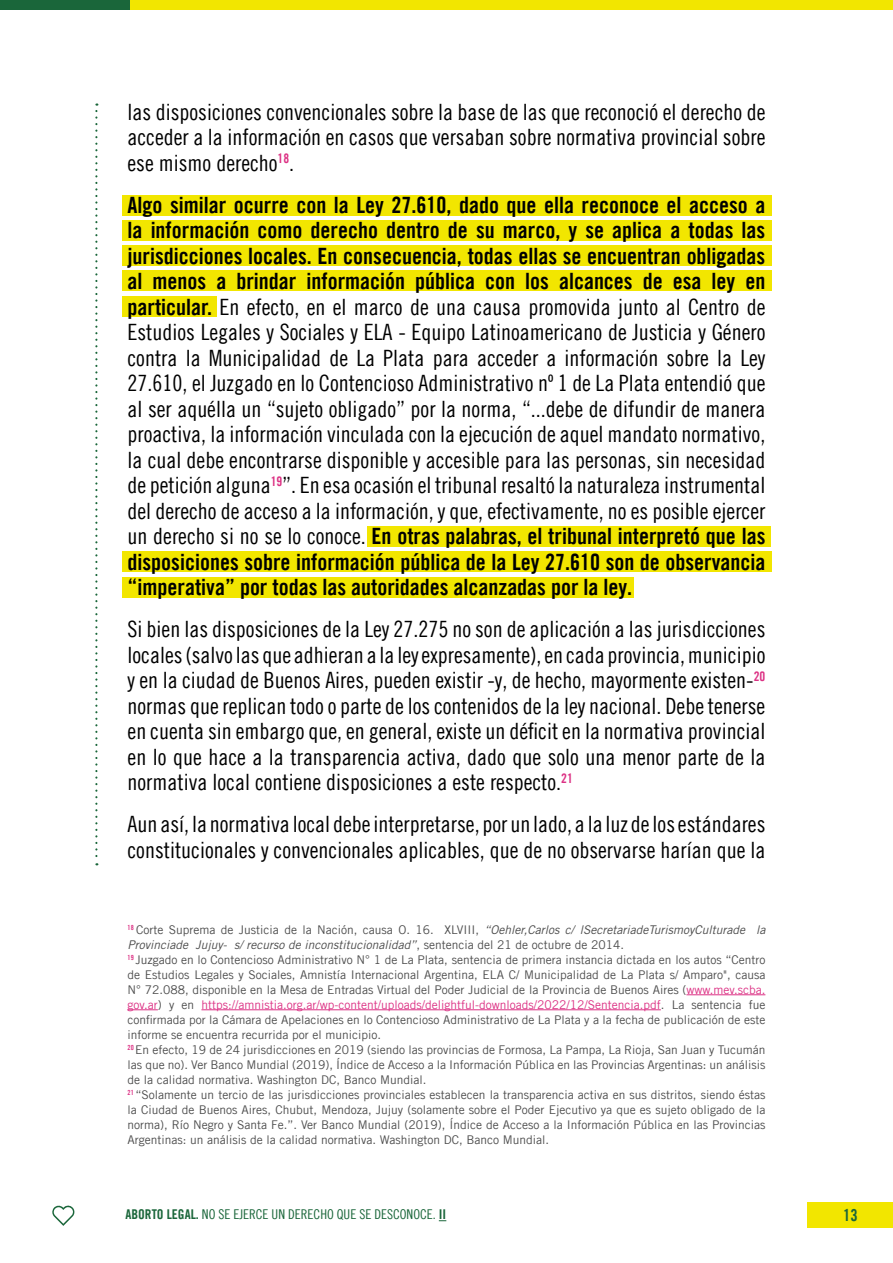
<style>
.page{position:relative;width:893px;height:1263px;background:#fff}
.page>*{position:absolute;margin:0;border:0;box-sizing:border-box;transform-origin:0 0}
.t1{font:22.5px/25.5px "Amnesty Trade Gothic Cn 18";color:#000;text-align:justify}
.t2{font:22.5px/25.5px "Amnesty Trade Gothic Bd Cn 20";color:#000;text-align:justify}
.t3{font:16.5px "Amnesty Trade Gothic Bd Cn 20";color:#1a663a}
.t4{font:13.5px "Amnesty Trade Gothic Cn 18";color:#1a663a}
.t5{font:12px/15px "Amnesty Trade Gothic";color:#4c4c4c}
.s1{font-family:"Amnesty Trade Gothic Bd Cn 20"}
.s2{font-family:"Amnesty Trade Gothic Cn 18"}
.s3{font-style:italic}
.s4{color:#dc3184}
</style>
<div class="page">
<div style="left:808px;top:1202px;width:85px;height:26px;background:#f2e600"></div>
<svg style="left:52px;top:1205px;width:23px;height:21px"></svg>
<div style="left:0;top:0;width:893px;height:10px;background:#f2e600"></div>
<div style="left:0;top:0;width:130px;height:10px;background:#1a663a"></div>
<svg style="left:95px;top:104px;width:2px;height:761px"></svg>
<hr style="left:686px;top:994px;width:79px;height:1px;background:#dc3184">
<hr style="left:128px;top:1009px;width:30px;height:1px;background:#dc3184">
<hr style="left:201px;top:1009px;width:460px;height:1px;background:#dc3184">
<div style="left:122px;top:195px;width:649px;height:20px;background:#f2e600"></div>
<div style="left:122px;top:220px;width:649px;height:20px;background:#f2e600"></div>
<div style="left:122px;top:245px;width:649px;height:21px;background:#f2e600"></div>
<div style="left:367px;top:526px;width:404px;height:21px;background:#f2e600"></div>
<div style="left:122px;top:271px;width:649px;height:20px;background:#f2e600"></div>
<div style="left:122px;top:552px;width:649px;height:20px;background:#f2e600"></div>
<div style="left:122px;top:296px;width:95px;height:20px;background:#f2e600"></div>
<div style="left:122px;top:577px;width:512px;height:20px;background:#f2e600"></div>
<p class="t1" style="left:128px;top:99px;width:639px">las disposiciones convencionales sobre la base de las que reconoció el derecho de acceder a la información en casos que versaban sobre normativa provincial sobre ese mismo derecho<sup>18</sup>.</p>
<p class="t2" style="left:128px;top:192px;width:639px">Algo similar ocurre con la Ley 27.610, dado que ella reconoce el acceso a la información como derecho dentro de su marco, y se aplica a todas las jurisdicciones locales. En consecuencia, todas ellas se encuentran obligadas al menos a brindar información pública con los alcances de esa ley en</p>
<p class="t1" style="left:128px;top:294px;width:639px"><span class="s1">particular.</span> En efecto, en el marco de una causa promovida junto al Centro de Estudios Legales y Sociales y ELA - Equipo Latinoamericano de Justicia y Género contra la Municipalidad de La Plata para acceder a información sobre la Ley 27.610, el Juzgado en lo Contencioso Administrativo nº 1 de La Plata entendió que al ser aquélla un “sujeto obligado” por la norma, “...debe de difundir de manera proactiva, la información vinculada con la ejecución de aquel mandato normativo, la cual debe encontrarse disponible y accesible para las personas, sin necesidad de petición alguna<sup>19</sup>”. En esa ocasión el tribunal resaltó la naturaleza instrumental del derecho de acceso a la información, y que, efectivamente, no es posible ejercer</p>
<p class="t2" style="left:128px;top:523px;width:639px"><span class="s2">un derecho si no se lo conoce.</span> En otras palabras, el tribunal interpretó que las disposiciones sobre información pública de la Ley 27.610 son de observancia “imperativa” por todas las autoridades alcanzadas por la ley.</p>
<p class="t1" style="left:128px;top:616px;width:639px">Si bien las disposiciones de la Ley 27.275 no son de aplicación a las jurisdicciones locales (salvo las que adhieran a la ley expresamente), en cada provincia, municipio y en la ciudad de Buenos Aires, pueden existir -y, de hecho, mayormente existen-<sup>20 </sup>normas que replican todo o parte de los contenidos de la ley nacional. Debe tenerse en cuenta sin embargo que, en general, existe un déficit en la normativa provincial en lo que hace a la transparencia activa, dado que solo una menor parte de la normativa local contiene disposiciones a este respecto.<sup>21</sup></p>
<p class="t1" style="left:128px;top:811px;width:639px">Aun así, la normativa local debe interpretarse, por un lado, a la luz de los estándares constitucionales y convencionales aplicables, que de no observarse harían que la</p>
<p class="t5" style="left:128px;top:922px;width:639px"><sup>18</sup> Corte Suprema de Justicia de la Nación, causa O. 16. XLVIII, <span class="s3">“Oehler,Carlos c/ lSecretariadeTurismoyCulturade la Provinciade Jujuy- s/ recurso de inconstitucionalidad”</span>, sentencia del 21 de octubre de 2014.<br><sup>19</sup> Juzgado en lo Contencioso Administrativo N° 1 de La Plata, sentencia de primera instancia dictada en los autos “Centro de Estudios Legales y Sociales, Amnistía Internacional Argentina, ELA C/ Municipalidad de La Plata s/ Amparo", causa N° 72.088, disponible en la Mesa de Entradas Virtual del Poder Judicial de la Provincia de Buenos Aires (<span class="s4">www.mev.scba. gov.ar</span>) y en <span class="s4">https://amnistia.org.ar/wp-content/uploads/delightful-downloads/2022/12/Sentencia.pdf</span>. La sentencia fue confirmada por la Cámara de Apelaciones en lo Contencioso Administrativo de La Plata y a la fecha de publicación de este informe se encuentra recurrida por el municipio.<br><sup>20</sup> En efecto, 19 de 24 jurisdicciones en 2019 (siendo las provincias de Formosa, La Pampa, La Rioja, San Juan y Tucumán las que no). Ver Banco Mundial (2019), Índice de Acceso a la Información Pública en las Provincias Argentinas: un análisis de la calidad normativa. Washington DC, Banco Mundial.<br><sup>21</sup> “Solamente un tercio de las jurisdicciones provinciales establecen la transparencia activa en sus distritos, siendo éstas la Ciudad de Buenos Aires, Chubut, Mendoza, Jujuy (solamente sobre el Poder Ejecutivo ya que es sujeto obligado de la norma), Río Negro y Santa Fe.”. Ver Banco Mundial (2019), Índice de Acceso a la Información Pública en las Provincias Argentinas: un análisis de la calidad normativa. Washington DC, Banco Mundial.</p>
<p class="t4" style="left:125px;top:1206px;width:322px"><span class="s1">ABORTO LEGAL.</span> NO SE EJERCE UN DERECHO QUE SE DESCONOCE. <span class="s1">II</span></p>
<p class="t3" style="left:843px;top:1205px;width:16px">13</p>
</div>
